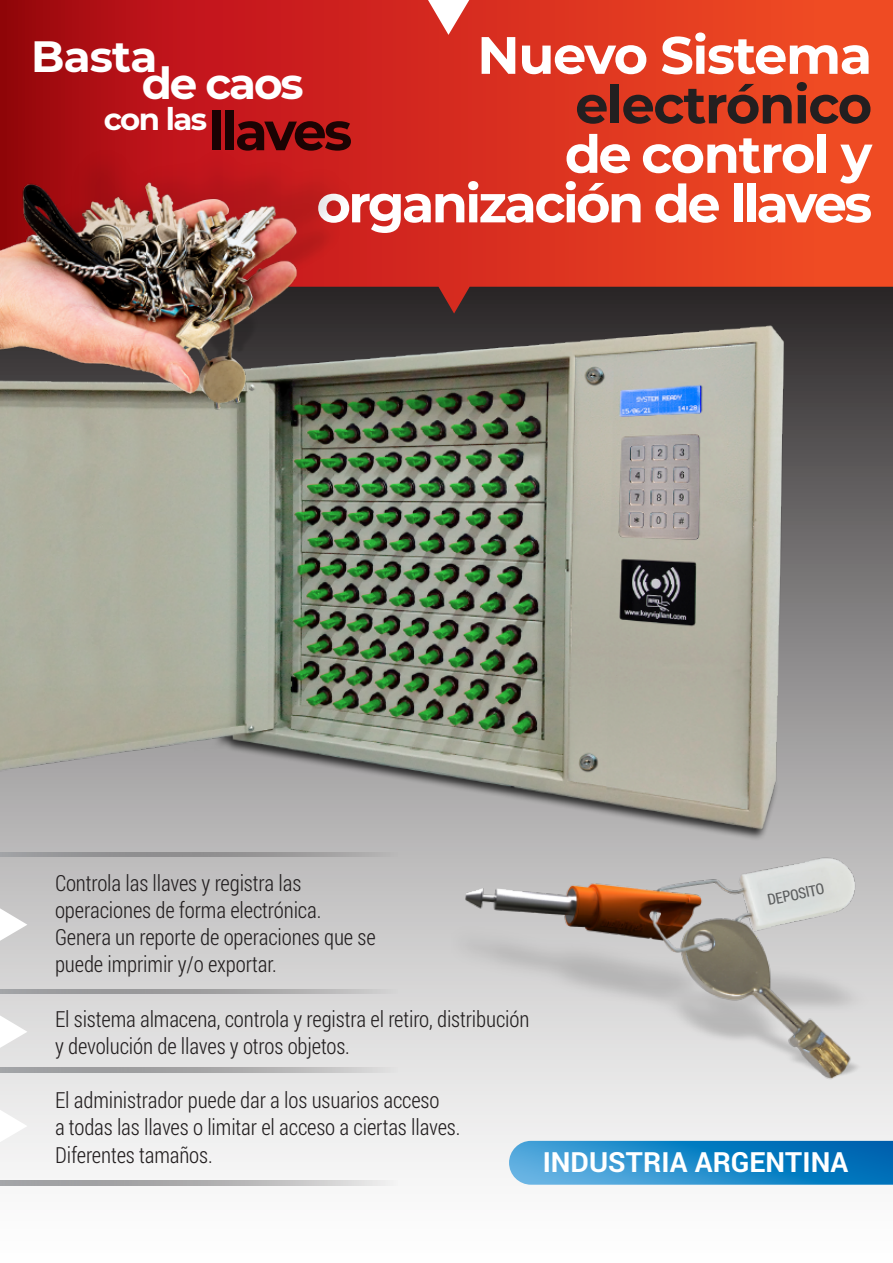
<style>
.page{position:relative;width:893px;height:1263px;background:#fff}
.page>*{position:absolute;margin:0;border:0;box-sizing:border-box;transform-origin:0 0}
.t1{font:700 52.5px/49.5px "Montserrat";letter-spacing:-.045em;color:#fff;text-align:right}
.t2{font:700 52.5px "Montserrat";letter-spacing:-.025em;color:#fff}
.t3{font:700 52.5px "Montserrat";letter-spacing:-.025em;color:#231f20}
.t4{font:700 43.65px "Montserrat";letter-spacing:-.03em;color:#fff}
.t5{font:700 30.75px "Montserrat";letter-spacing:-.05em;color:#fff}
.t6{font:700 27.75px "Roboto";color:#fff}
.t7{font:300 22.2px/27.2px "Roboto Condensed";letter-spacing:-.005em;color:#231f20}
.t8{font:15.15px "Roboto Condensed";color:#6d6e70}
.s1{font-size:53.25px;color:#231f20}
</style>
<div class="page">
<div style="left:0;top:276px;width:893px;height:987px;background:linear-gradient(to bottom,#343031,#fff)"></div>
<svg style="left:509px;top:1141px;width:384px;height:44px;background:#258bc9"></svg>
<svg style="left:0;top:0;width:893px;height:314px;background:#d3311f"></svg>
<svg style="left:424px;top:0;width:49px;height:35px"></svg>
<img style="left:452px;top:847px;width:433px;height:241px">
<svg style="left:0;top:902px;width:27px;height:45px"></svg>
<svg style="left:0;top:1103px;width:27px;height:46px"></svg>
<svg style="left:0;top:1009px;width:27px;height:45px"></svg>
<svg style="left:0;top:989px;width:397px;height:5px;background:#a8a7a9"></svg>
<svg style="left:0;top:852px;width:397px;height:5px;background:#99999a"></svg>
<svg style="left:0;top:1181px;width:397px;height:4px;background:#b7b7b8"></svg>
<svg style="left:0;top:1068px;width:397px;height:4px;background:#afafb0"></svg>
<img style="left:0;top:296px;width:807px;height:555px">
<img style="left:0;top:120px;width:397px;height:294px">
<h1 class="t2" style="left:477px;top:17px;width:396px">Nuevo Sistema</h1>
<h1 class="t3" style="left:575px;top:67px;width:298px">electrónico</h1>
<h1 class="t1" style="left:317px;top:127px;width:557px">de control y organización de llaves</h1>
<h2 class="t4" style="left:31px;top:25px;width:128px">Basta</h2>
<h2 class="t4" style="left:142px;top:52px;width:163px">de caos</h2>
<h3 class="t5" style="left:104px;top:97px;width:250px">con las<span class="s1">llaves</span></h3>
<p class="t7" style="left:55px;top:868px;width:322px">Controla las llaves y registra las operaciones de forma electrónica.<br>Genera un reporte de operaciones que se puede imprimir y/o exportar.</p>
<p class="t7" style="left:55px;top:1004px;width:476px">El sistema almacena, controla y registra el retiro, distribución y devolución de llaves y otros objetos.</p>
<p class="t7" style="left:55px;top:1086px;width:407px">El administrador puede dar a los usuarios acceso<br>a todas las llaves o limitar el acceso a ciertas llaves.<br>Diferentes tamaños.</p>
<p class="t8" style="left:766px;top:890px;width:59px;rotate:-12deg">DEPOSITO</p>
<p class="t6" style="left:543px;top:1143px;width:307px">INDUSTRIA ARGENTINA</p>
</div>
